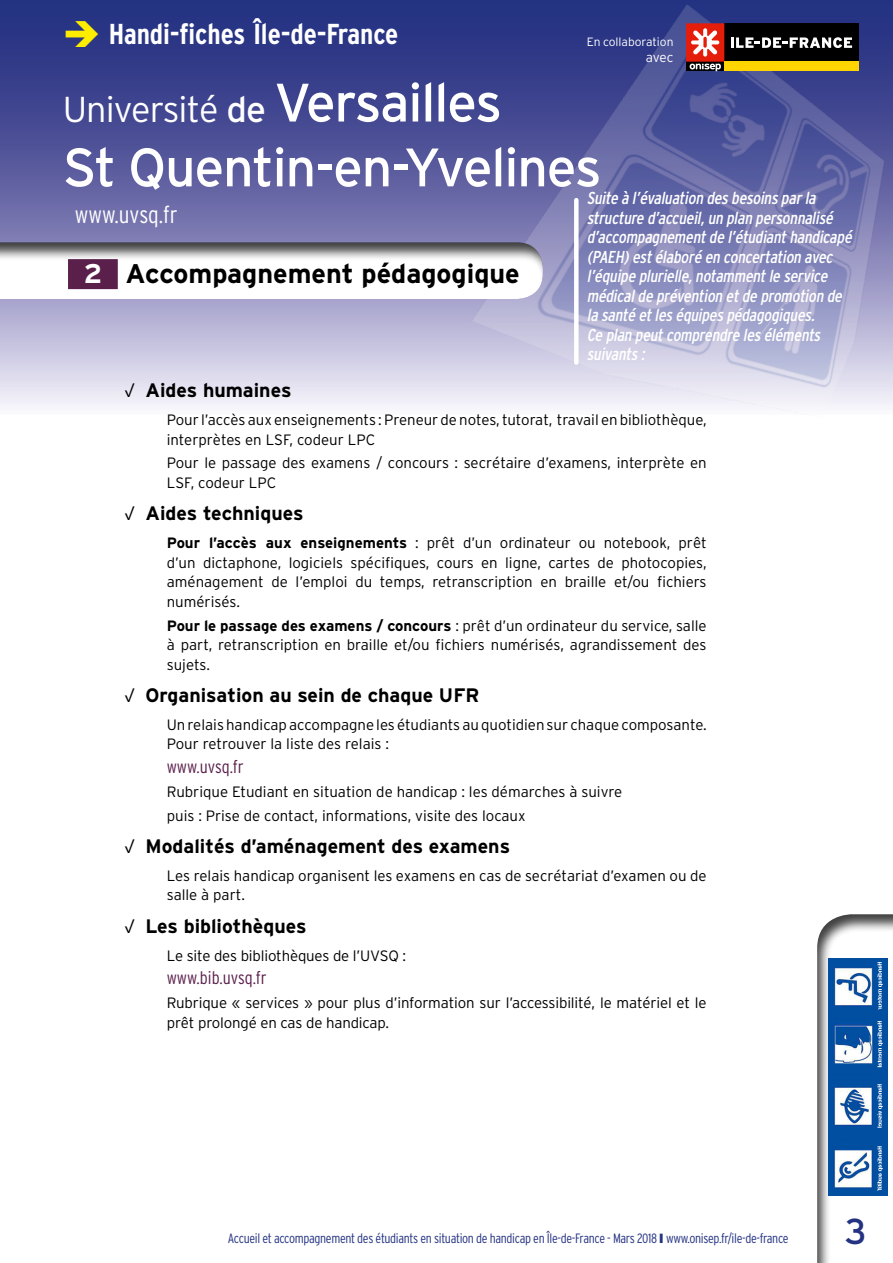
<style>
.page{position:relative;width:893px;height:1263px;background:#fff}
.page>*{position:absolute;margin:0;border:0;box-sizing:border-box;transform-origin:0 0}
.t1{font:54px "Interstate";letter-spacing:-.025em;color:#fff}
.t2{font:300 36px "Interstate";letter-spacing:-.025em;color:#fff}
.t3{font:36px "Interstate";color:#243282}
.t4{font:700 condensed 28.8px "Interstate";letter-spacing:-.005em;color:#fff}
.t5{font:700 27px "Interstate";color:#000}
.t6{font:300 condensed 24px "Interstate";color:#fff}
.t7{font:700 19.5px "Interstate";color:#000}
.t8{font:300 condensed 18px "Interstate";color:#5a1f4a}
.t9{font:italic condensed 17.25px/19.5px "Interstate";color:#fff}
.t10{font:300 15px/19.5px "Interstate";color:#000}
.t11{font:300 condensed 13.5px "Interstate";letter-spacing:-.025em;color:#243282}
.t12{font:300 13.5px "Interstate";color:#fff}
.t13{font:300 12px "Interstate";color:#fff}
.s1{color:#ffed00}
.s2{font-weight:400}
.s3{font-weight:400;font-size:54px}
.s4{color:#fff}
.s5{font-weight:300}
.s6{font-weight:700}
</style>
<div class="page">
<svg style="left:0;top:0;width:466px;height:407px;background:#7174ad"></svg>
<img style="left:466px;top:0;width:427px;height:412px">
<div style="left:817px;top:912px;width:76px;height:351px;background:#000;opacity:.75"></div>
<div style="left:0;top:240px;width:544px;height:60px;background:#000;opacity:.75"></div>
<svg style="left:686px;top:62px;width:38px;height:9px"></svg>
<div style="left:724px;top:23px;width:134px;height:39px;background:#000"></div>
<div style="left:724px;top:62px;width:134px;height:9px;background:#ffd400"></div>
<div style="left:686px;top:23px;width:38px;height:39px;background:#e41e0a"></div>
<svg style="left:691px;top:28px;width:28px;height:29px"></svg>
<svg style="left:690px;top:64px;width:31px;height:7px"></svg>
<svg style="left:731px;top:37px;width:121px;height:11px"></svg>
<img style="left:829px;top:958px;width:58px;height:237px">
<div style="left:68px;top:259px;width:50px;height:30px;background:#5a1f4a"></div>
<div style="left:574px;top:200px;width:5px;height:163px;background:#fff"></div>
<h3 class="t4" style="left:63px;top:16px;width:337px"><span class="s1">➔</span> Handi-fiches Île-de-France</h3>
<p class="t13" style="left:587px;top:34px;width:88px">En collaboration</p>
<p class="t12" style="left:646px;top:49px;width:29px">avec</p>
<h2 class="t2" style="left:63px;top:87px;width:441px">Université <span class="s2">de</span> <span class="s3">Versailles</span></h2>
<h1 class="t1" style="left:63px;top:134px;width:540px">St Quentin-en-Yvelines</h1>
<p class="t9" style="left:587px;top:188px;width:270px">Suite àl’évaluation desbesoinsparla structure d’accueil,un plan personnalisé d’accompagnementde l’étudianthandicapé (PAEH)estélaboré en concertation avec l’équipe plurielle,notammentle service médicalde prévention etde promotion de lasanté etleséquipespédagogiques.<br>Ce plan peutcomprendre leséléments suivants :</p>
<h3 class="t6" style="left:75px;top:200px;width:104px">www.uvsq.fr</h3>
<h3 class="t5" style="left:84px;top:257px;width:438px"><span class="s4">2</span> Accompagnement pédagogique</h3>
<h3 class="t7" style="left:124px;top:378px;width:169px"><span class="s5">√</span> Aides humaines</h3>
<p class="t10" style="left:167px;top:410px;width:541px">Pour l’accès aux enseignements : Preneur de notes, tutorat, travail en bibliothèque, interprètes en LSF, codeur LPC</p>
<p class="t10" style="left:167px;top:453px;width:541px">Pour le passage des examens / concours : secrétaire d’examens, interprète en<br>LSF, codeur LPC</p>
<h3 class="t7" style="left:124px;top:501px;width:181px"><span class="s5">√</span> Aides techniques</h3>
<p class="t10" style="left:167px;top:533px;width:541px;text-align:justify"><span class="s6">Pour l’accès aux enseignements</span> : prêt d’un ordinateur ou notebook, prêt d’un dictaphone, logiciels spécifiques, cours en ligne, cartes de photocopies, aménagement de l’emploi du temps, retranscription en braille et/ou fichiers numérisés.</p>
<p class="t10" style="left:167px;top:615px;width:541px;text-align:justify"><span class="s6">Pour le passage des examens / concours</span> : prêt d’un ordinateur du service, salle à part, retranscription en braille et/ou fichiers numérisés, agrandissement des sujets.</p>
<h3 class="t7" style="left:124px;top:683px;width:357px"><span class="s5">√</span> Organisation au sein de chaque UFR</h3>
<p class="t10" style="left:167px;top:715px;width:541px">Un relais handicap accompagne les étudiants au quotidien sur chaque composante.<br>Pour retrouver la liste des relais :</p>
<p class="t8" style="left:167px;top:756px;width:78px">www.uvsq.fr</p>
<p class="t10" style="left:167px;top:779px;width:457px;line-height:23.7px">Rubrique Etudiant en situation de handicap : les démarches à suivre puis : Prise de contact, informations, visite des locaux</p>
<h3 class="t7" style="left:124px;top:834px;width:387px"><span class="s5">√</span> Modalités d’aménagement des examens</h3>
<p class="t10" style="left:167px;top:866px;width:541px">Les relais handicap organisent les examens en cas de secrétariat d’examen ou de salle à part.</p>
<h3 class="t7" style="left:124px;top:914px;width:184px"><span class="s5">√</span> Les bibliothèques</h3>
<p class="t10" style="left:167px;top:945px;width:241px">Le site des bibliothèques de l’UVSQ :</p>
<p class="t8" style="left:167px;top:967px;width:101px">www.bib.uvsq.fr</p>
<p class="t10" style="left:167px;top:993px;width:541px">Rubrique « services » pour plus d’information sur l’accessibilité, le matériel et le prêt prolongé en cas de handicap.</p>
<p class="t11" style="left:228px;top:1230px;width:562px">Accueil et accompagnement des étudiants en situation de handicap en Île-de-France - Mars 2018 ❙ www.onisep.fr/ile-de-france</p>
<h2 class="t3" style="left:845px;top:1209px;width:24px">3</h2>
</div>
